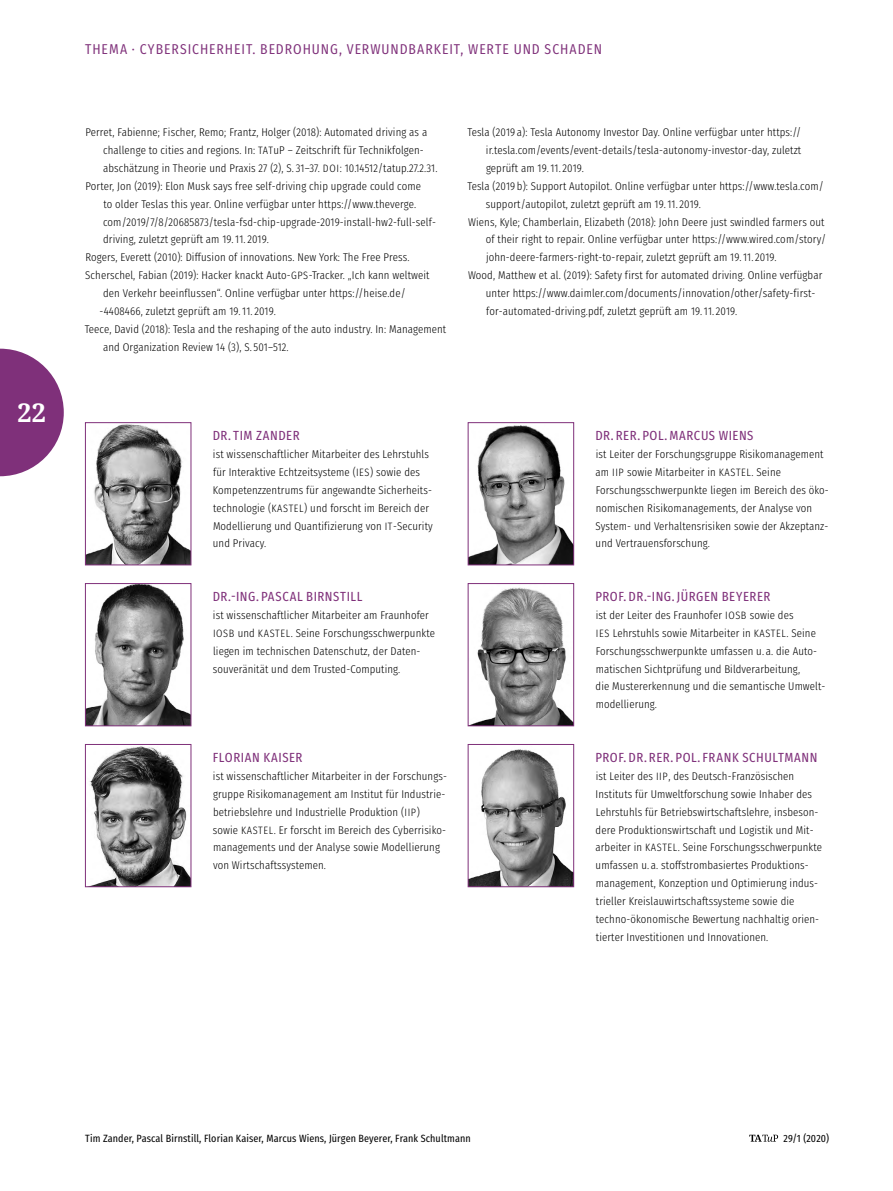
<style>
.page{position:relative;width:893px;height:1191px;background:#fff}
.page>*{position:absolute;margin:0;border:0;box-sizing:border-box;transform-origin:0 0}
.t1{font:700 25.5px "Droid Serif";color:#fff}
.t2{font:14.25px "Fira Sans Condensed";letter-spacing:.07em;color:#7f307a}
._19_00a_Anhang_Autor{font:13.2px "Fira Sans Condensed";letter-spacing:.04em;color:#7f307a}
._19_10_Anhang_Autor{font:300 11.25px/17.9px "Fira Sans Condensed";letter-spacing:.01em;color:#000}
._18_10_Anhang_Litera{font:300 11.25px/17.9px "Fira Sans Condensed";letter-spacing:.01em;color:#000}
.t3{font:10.5px "Fira Sans Condensed";letter-spacing:.01em;color:#000}
.s1{font-size:10.65px}
</style>
<div class="page">
<img style="left:87px;top:424px;width:102px;height:139px">
<div style="left:85px;top:422px;width:106px;height:143px;border:1px solid #7f307a"></div>
<img style="left:87px;top:585px;width:102px;height:139px">
<div style="left:85px;top:583px;width:106px;height:143px;border:1px solid #7f307a"></div>
<img style="left:89px;top:746px;width:100px;height:139px">
<div style="left:85px;top:744px;width:106px;height:143px;border:1px solid #7f307a"></div>
<img style="left:470px;top:425px;width:102px;height:138px">
<div style="left:468px;top:422px;width:106px;height:143px;border:1px solid #7f307a"></div>
<img style="left:472px;top:587px;width:100px;height:137px">
<div style="left:468px;top:583px;width:106px;height:143px;border:1px solid #7f307a"></div>
<img style="left:470px;top:749px;width:102px;height:136px">
<div style="left:468px;top:744px;width:106px;height:143px;border:1px solid #7f307a"></div>
<svg style="left:0;top:349px;width:64px;height:127px"></svg>
<svg style="left:749px;top:1134px;width:29px;height:7px"></svg>
<h1 class="t1" style="left:18px;top:395px;width:30px">22</h1>
<p class="t2" style="left:85px;top:36px;width:469px">THEMA · CYBERSICHERHEIT. BEDROH UNG, VERWUNDBARKEIT, WERTE UND SCHA</p>
<p class="t2" style="left:578px;top:36px;width:26px">DEN</p>
<p class="_18_10_Anhang_Litera" style="left:103px;top:122px;width:336px;text-indent:-18px">Perret, Fabienne; Fischer, Remo; Frantz, Holger (2018): Automated driving as a challenge to cities and regions. In: <span class="s1">TAT</span>uP – Zeitschrift für Technikfolgen&shy;abschätzung in Theorie und Praxis 27 (2), S. 31–37. <span class="s1">DOI</span>: 10.14512/tatup.27.2.31.</p>
<p class="_18_10_Anhang_Litera" style="left:103px;top:176px;width:333px;text-indent:-18px">Porter, Jon (2019): Elon Musk says free self-driving chip upgrade could come<br>to older Teslas this year. Online verfügbar unter https://www.theverge. com/2019/7/8/20685873/tesla-fsd-chip-upgrade-2019-install-hw2-full-self&shy;driving, zuletzt geprüft am 19.11. 2019.</p>
<p class="_18_10_Anhang_Litera" style="left:85px;top:247px;width:326px">Rogers, Everett (2010): Diffusion of innovations. New York: The Free Press.</p>
<p class="_18_10_Anhang_Litera" style="left:85px;top:265px;width:346px">Scherschel, Fabian (2019): Hacker knackt Auto-<span class="s1">GPS</span>-Tracker. „Ich kann weltweit</p>
<p class="_18_10_Anhang_Litera" style="left:103px;top:283px;width:304px">den Verkehr beeinflussen“. Online verfügbar unter https://heise.de/</p>
<p class="_18_10_Anhang_Litera" style="left:100px;top:301px;width:178px">-4408466, zuletzt geprüft am 19.11. 2019.</p>
<p class="_18_10_Anhang_Litera" style="left:103px;top:319px;width:345px;text-indent:-18px">Teece, David (2018): Tesla and the reshaping of the auto industry. In: Management and Organization Review 14 (3), S. 501–512.</p>
<p class="_18_10_Anhang_Litera" style="left:486px;top:122px;width:317px;text-align:justify;text-indent:-18px">Tesla (2019 a): Tesla Autonomy Investor Day. Online verfügbar unter https:// ir.tesla.com/events/event-details/tesla-autonomy-investor-day, zuletzt geprüft am 19.11. 2019.</p>
<p class="_18_10_Anhang_Litera" style="left:486px;top:176px;width:339px;text-indent:-18px">Tesla (2019 b): Support Autopilot. Online verfügbar unter https://www.tesla.com/ support/autopilot, zuletzt geprüft am 19.11. 2019.</p>
<p class="_18_10_Anhang_Litera" style="left:486px;top:211px;width:342px;text-indent:-18px">Wiens, Kyle; Chamberlain, Elizabeth (2018): John Deere just swindled farmers out of their right to repair. Online verfügbar unter https://www.wired.com/story/ john-deere-farmers-right-to-repair, zuletzt geprüft am 19.11. 2019.</p>
<p class="_18_10_Anhang_Litera" style="left:486px;top:265px;width:338px;text-indent:-18px">Wood, Matthew et al. (2019): Safety first for automated driving. Online verfügbar unter https://www.daimler.com/documents/innovation/other/safety-first&shy;for-automated-driving.pdf, zuletzt geprüft am 19.11. 2019.</p>
<p class="_19_00a_Anhang_Autor" style="left:213px;top:423px;width:88px">DR. TIM ZANDER</p>
<p class="_19_10_Anhang_Autor" style="left:213px;top:444px;width:221px">ist wissenschaftlicher Mitarbeiter des Lehrstuhls für Interaktive Echtzeitsysteme (<span class="s1">IES</span>) sowie des Kompetenzzentrums für angewandte Sicherheits‑ technologie (<span class="s1">KASTEL</span>) und forscht im Bereich der Modellierung und Quantifizierung von <span class="s1">IT</span>‑Security und Privacy.</p>
<p class="_19_00a_Anhang_Autor" style="left:213px;top:584px;width:151px">DR.-ING. PASCAL BIRNSTILL</p>
<p class="_19_10_Anhang_Autor" style="left:213px;top:605px;width:224px">ist wissenschaftlicher Mitarbeiter am Fraunhofer <span class="s1">IOSB</span> und <span class="s1">KASTEL</span>. Seine Forschungsschwerpunkte liegen im technischen Datenschutz, der Daten&shy;souveränität und dem Trusted-Computing.</p>
<p class="_19_00a_Anhang_Autor" style="left:213px;top:745px;width:91px">FLORIAN KAISER</p>
<p class="_19_10_Anhang_Autor" style="left:213px;top:766px;width:235px">ist wissenschaftlicher Mitarbeiter in der Forschungs&shy;gruppe Risikomanagement am Institut für Industrie&shy;betriebslehre und Industrielle Produktion (<span class="s1">IIP</span>) sowie <span class="s1">KASTEL</span>. Er forscht im Bereich des Cyberrisiko‑ managements und der Analyse sowie Modellierung von Wirtschaftssystemen.</p>
<p class="_19_00a_Anhang_Autor" style="left:595px;top:423px;width:160px">DR. RER. POL.MARCUS WIENS</p>
<p class="_19_10_Anhang_Autor" style="left:595px;top:444px;width:235px">ist Leiter der Forschungsgruppe Risikomanagement am <span class="s1">IIP</span> sowie Mitarbeiter in <span class="s1">KASTEL</span>. Seine Forschungsschwerpunkte liegen im Bereich des öko‑ nomischen Risikomanagements, der Analyse von System- und Verhaltensrisiken sowie der Akzeptanz&shy;und Vertrauensforschung.</p>
<p class="_19_00a_Anhang_Autor" style="left:595px;top:584px;width:176px">PROF. DR.-ING. JÜRGEN BEYERER</p>
<p class="_19_10_Anhang_Autor" style="left:596px;top:605px;width:231px">ist der Leiter des Fraunhofer <span class="s1">IOSB</span> sowie des<br><span class="s1">IES</span> Lehrstuhls sowie Mitarbeiter in <span class="s1">KASTEL</span>. Seine Forschungsschwerpunkte umfassen u. a. die Auto‑ matischen Sichtprüfung und Bildverarbeitung,<br>die Mustererkennung und die semantische Umwelt‑ modellierung.</p>
<p class="_19_00a_Anhang_Autor" style="left:595px;top:745px;width:223px">PROF. DR. RER. POL. FRANK SCHULTMANN</p>
<p class="_19_10_Anhang_Autor" style="left:595px;top:766px;width:228px">ist Leiter des <span class="s1">IIP</span>, des Deutsch-Französischen Instituts für Umweltforschung sowie Inhaber des Lehrstuhls für Betriebswirtschaftslehre, insbeson‑ dere Produktionswirtschaft und Logistik und Mit‑ arbeiter in <span class="s1">KASTEL</span>. Seine Forschungsschwerpunkte umfassen u. a. stoffstrombasiertes Produktions&shy;management, Konzeption und Optimierung indus&shy;trieller Kreislauwirtschaftssysteme sowie die techno-ökonomische Bewertung nachhaltig orien‑ tierter Investitionen und Innovationen.</p>
<p class="t3" style="left:85px;top:1128px;width:387px">Tim Zander, Pascal Birnstill, Florian Kaiser, Marcus Wiens, Jürgen Beyerer, Frank Schultmann</p>
<p class="t3" style="left:784px;top:1128px;width:47px">29/1 (2020)</p>
</div>
